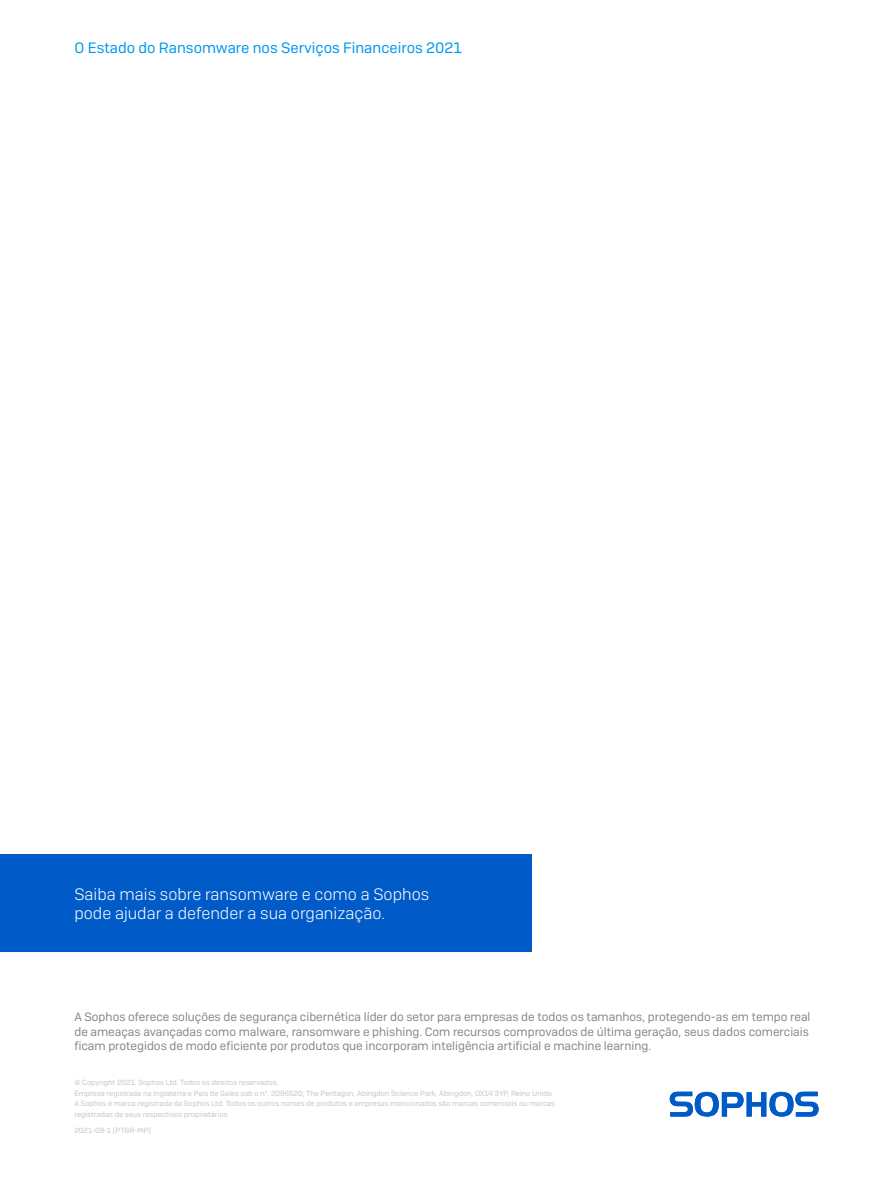
<style>
.page{position:relative;width:893px;height:1191px;background:#fff}
.page>*{position:absolute;margin:0;border:0;box-sizing:border-box;transform-origin:0 0}
.CTA_Copy{font:300 16.5px/19.5px "Sophos Sans";color:#fff}
.t1{font:15px "Sophos Sans";color:#0097ee}
.Sophos_Discription{font:12px/14.4px "Sophos Sans";color:#83868b}
.Copyright{font:7.5px/10.5px "Sophos Sans";color:#c2c5ca}
.Job_No__and_Version{font:7.5px "Sophos Sans";color:#c2c5ca}
</style>
<div class="page">
<svg style="left:670px;top:1091px;width:149px;height:25px"></svg>
<div style="left:0;top:854px;width:531px;height:98px;background:#005bc8"></div>
<h2 class="t1" style="left:74px;top:39px;width:389px">O Estado do Ransomware nos Serviços Financeiros 2021</h2>
<p class="CTA_Copy" style="left:74px;top:884px;width:356px">Saiba mais sobre ransomware e como a Sophos pode ajudar a defender a sua organização.</p>
<p class="Sophos_Discription" style="left:74px;top:1009px;width:738px">A Sophos oferece soluções de segurança cibernética líder do setor para empresas de todos os tamanhos, protegendo-as em tempo real de ameaças avançadas como malware, ransomware e phishing. Com recursos comprovados de última geração, seus dados comerciais ficam protegidos de modo eficiente por produtos que incorporam inteligência artificial e machine learning.</p>
<p class="Copyright" style="left:74px;top:1077px;width:206px">© Copyright 2021. Sophos Ltd. Todos os direitos reservados.</p>
<p class="Copyright" style="left:74px;top:1087px;width:479px">Empresa registrada na Inglaterra e País de Gales sob o n°. 2096520, The Pentagon, Abingdon Science Park, Abingdon, OX14 3YP, Reino Unido</p>
<p class="Copyright" style="left:74px;top:1098px;width:482px">A Sophos é marca registrada da Sophos Ltd. Todos os outros nomes de produtos e empresas mencionados são marcas comerciais ou marcas registradas de seus respectivos proprietários.</p>
<p class="Job_No__and_Version" style="left:74px;top:1125px;width:78px">2021-09-1 (PTBR-MP)</p>
</div>
